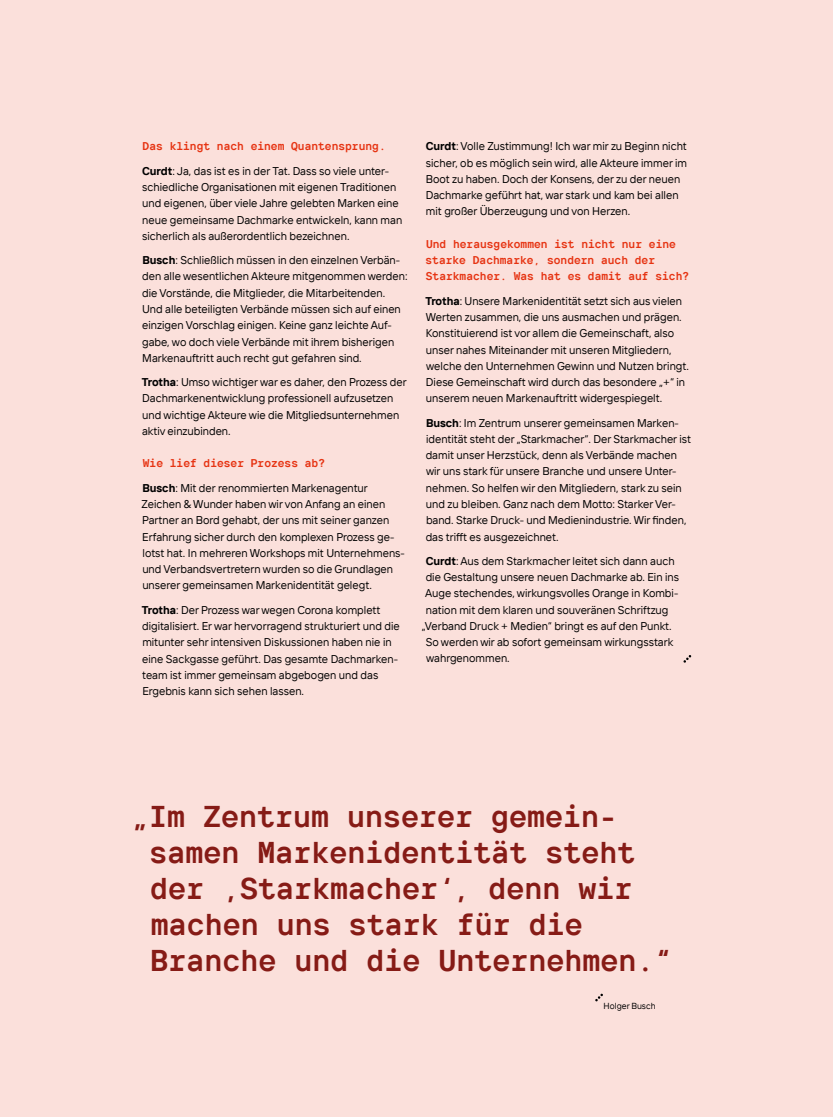
<style>
.page{position:relative;width:833px;height:1117px;background:#fff}
.page>*{position:absolute;margin:0;border:0;box-sizing:border-box;transform-origin:0 0}
.t1{font:700 30px/36px "TT Interphases Pro Mono";color:#861b16}
.t2{font:11.25px/16.2px "TT Interphases Pro";color:#000}
.t3{font:700 11.25px/16.2px "TT Interphases Pro Mono";color:#e63312}
.t4{font:8.75px "TT Interphases Pro";color:#000}
.s1{font-weight:700}
</style>
<div class="page">
<div style="left:0;top:0;width:833px;height:1116px;background:#fbe0db"></div>
<svg style="left:683px;top:655px;width:8px;height:7px"></svg>
<svg style="left:595px;top:993px;width:8px;height:8px"></svg>
<p class="t3" style="left:143px;top:138px;width:245px">Das klingt nach einem Quantensprung.</p>
<p class="t2" style="left:142px;top:162px;width:262px"><span class="s1">Curdt</span>: Ja, das ist es in der Tat. Dass so viele unter&shy;schiedliche Organisationen mit eigenen Traditionen und eigenen, über viele Jahre gelebten Marken eine neue gemeinsame Dachmarke entwickeln, kann man sicherlich als außerordentlich bezeichnen.</p>
<p class="t2" style="left:142px;top:252px;width:267px"><span class="s1">Busch</span>: Schließlich müssen in den einzelnen Verbän&shy;den alle wesentlichen Akteure mitgenommen werden: die Vorstände, die Mitglieder, die Mitarbeitenden.<br>Und alle beteiligten Verbände müssen sich auf einen einzigen Vorschlag einigen. Keine ganz leichte Auf&shy;gabe, wo doch viele Verbände mit ihrem bisherigen Markenauftritt auch recht gut gefahren sind.</p>
<p class="t2" style="left:142px;top:374px;width:266px"><span class="s1">Trotha</span>: Umso wichtiger war es daher, den Prozess der Dachmarkenentwicklung professionell aufzusetzen und wichtige Akteure wie die Mitgliedsunternehmen aktiv einzubinden.</p>
<p class="t3" style="left:143px;top:455px;width:184px">Wie lief dieser Prozess ab?</p>
<p class="t2" style="left:142px;top:479px;width:264px"><span class="s1">Busch</span>: Mit der renommierten Markenagentur Zeichen &amp; Wunder haben wir von Anfang an einen Partner an Bord gehabt, der uns mit seiner ganzen Erfahrung sicher durch den komplexen Prozess ge&shy;lotst hat. In mehreren Workshops mit Unternehmens&shy;und Verbandsvertretern wurden so die Grundlagen unserer gemeinsamen Markenidentität gelegt.</p>
<p class="t2" style="left:142px;top:601px;width:259px"><span class="s1">Trotha</span>: Der Prozess war wegen Corona komplett digitalisiert. Er war hervorragend strukturiert und die mitunter sehr intensiven Diskussionen haben nie in eine Sackgasse geführt. Das gesamte Dachmarken&shy;team ist immer gemeinsam abgebogen und das Ergebnis kann sich sehen lassen.</p>
<p class="t2" style="left:426px;top:138px;width:263px"><span class="s1">Curdt</span>: Volle Zustimmung! Ich war mir zu Beginn nicht sicher, ob es möglich sein wird, alle Akteure immer im Boot zu haben. Doch der Konsens, der zu der neuen Dachmarke geführt hat, war stark und kam bei allen mit großer Überzeugung und von Herzen.</p>
<p class="t3" style="left:425px;top:235px;width:265px">Und herausgekommen ist nicht nur eine starke Dachmarke, sondern auch der<br>Starkmacher. Was hat es damit auf sich?</p>
<p class="t2" style="left:425px;top:292px;width:265px"><span class="s1">Trotha</span>: Unsere Markenidentität setzt sich aus vielen Werten zusammen, die uns ausmachen und prägen.<br>Konstituierend ist vor allem die Gemeinschaft, also unser nahes Miteinander mit unseren Mitgliedern, welche den Unternehmen Gewinn und Nutzen bringt.<br>Diese Gemeinschaft wird durch das besondere „+“ in unserem neuen Markenauftritt widergespiegelt.</p>
<p class="t2" style="left:426px;top:414px;width:267px"><span class="s1">Busch</span>: Im Zentrum unserer gemeinsamen Marken&shy;identität steht der „Starkmacher“. Der Starkmacher ist damit unser Herzstück, denn als Verbände machen wir uns stark für unsere Branche und unsere Unter&shy;nehmen. So helfen wir den Mitgliedern, stark zu sein und zu bleiben. Ganz nach dem Motto: Starker Ver&shy;band. Starke Druck- und Medienindustrie. Wir finden, das trifft es ausgezeichnet.</p>
<p class="t2" style="left:426px;top:552px;width:250px"><span class="s1">Curdt</span>: Aus dem Starkmacher leitet sich dann auch</p>
<p class="t2" style="left:426px;top:568px;width:255px">die Gestaltung unsere neuen Dachmarke ab. Ein ins</p>
<p class="t2" style="left:425px;top:585px;width:255px">Auge stechendes, wirkungsvolles Orange in Kombi-</p>
<p class="t2" style="left:426px;top:601px;width:244px">nation mit dem klaren und souveränen Schriftzug</p>
<p class="t2" style="left:422px;top:617px;width:251px">„Verband Druck + Medien“ bringt es auf den Punkt.</p>
<p class="t2" style="left:426px;top:633px;width:249px">So werden wir ab sofort gemeinsam wirkungsstark</p>
<p class="t2" style="left:426px;top:650px;width:85px">wahrgenommen.</p>
<h1 class="t1" style="left:149px;top:797px;width:524px;text-indent:-18px">„Im Zentrum unserer gemein&shy;samen Markenidentität steht der ‚Starkmacher‘, denn wir machen uns stark für die<br>Branche und die Unternehmen.“</h1>
<p class="t4" style="left:603px;top:999px;width:54px">Holger Busch</p>
</div>
